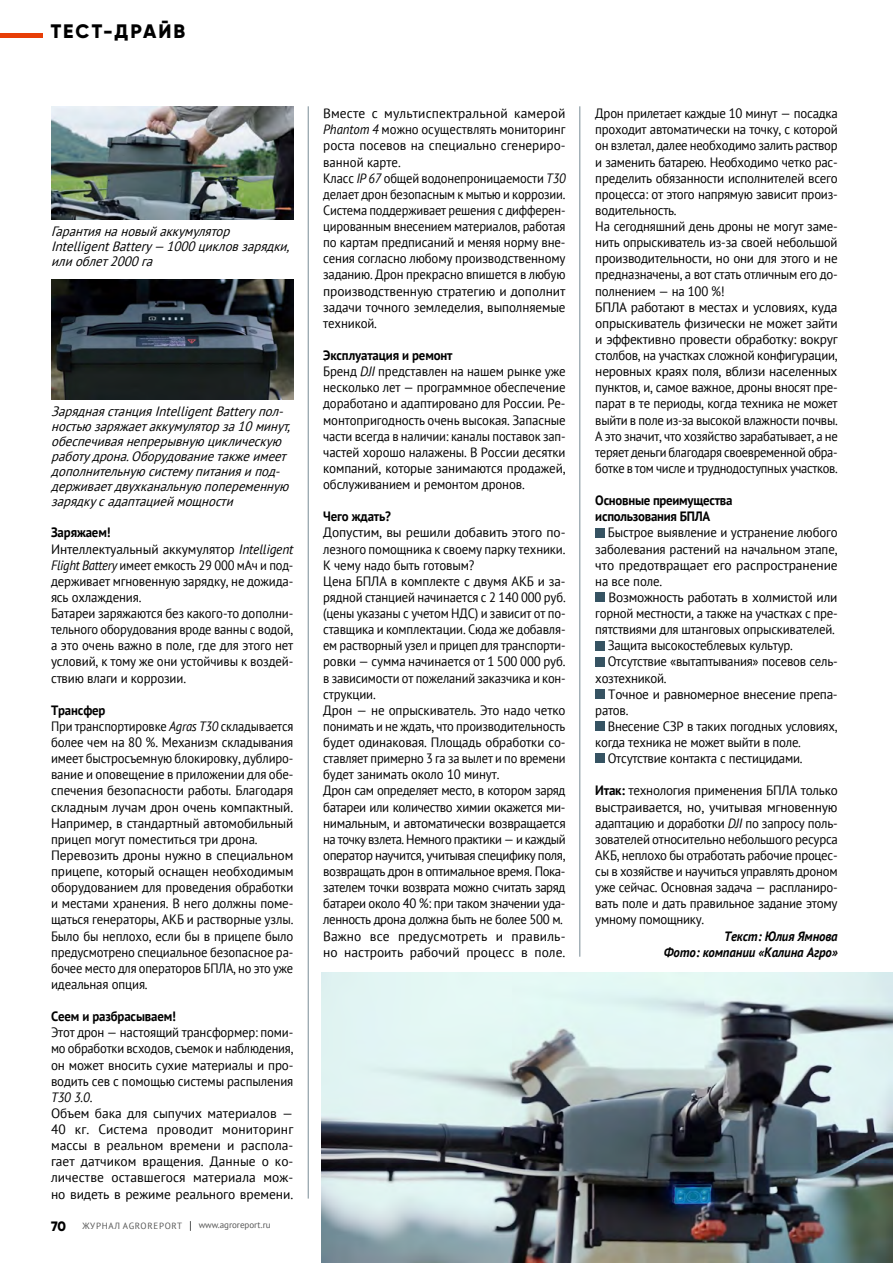
<style>
.page{position:relative;width:893px;height:1263px;background:#fff}
.page>*{position:absolute;margin:0;border:0;box-sizing:border-box;transform-origin:0 0}
.t1{font:800 19.5px "Gilroy";letter-spacing:.105em;color:#000}
.t2{font:800 13.65px "Gilroy";color:#000}
.t3{font:13.5px/16px "PT Sans";letter-spacing:-.015em;color:#000}
.t4{font:13.5px/16px "PT Sans";letter-spacing:-.015em;color:#000;scale:.95 1}
.t5{font:13.5px/16px "PT Sans";letter-spacing:-.015em;color:#000;scale:.93 1}
.t6{font:italic 13.5px/15px "PT Sans";color:#000;scale:.95 1}
.t7{font:700 13.5px/16px "PT Sans";letter-spacing:-.02em;color:#000;scale:.95 1}
.t8{font:italic 700 13.5px/16px "PT Sans";letter-spacing:-.01em;color:#000;text-align:right;scale:.95 1}
.t9{font:9px "PT Sans";color:#565655}
.t10{font:9px "PT Sans";letter-spacing:.08em;color:#565655}
.s1{font-weight:700}
.s2{font-style:italic}
</style>
<div class="page">
<div style="left:0;top:33px;width:43px;height:5px;background:#e73e07"></div>
<div style="left:595px;top:528px;width:10px;height:9px;background:#365362"></div>
<div style="left:595px;top:592px;width:10px;height:10px;background:#365362"></div>
<div style="left:595px;top:641px;width:10px;height:9px;background:#365362"></div>
<div style="left:595px;top:657px;width:10px;height:9px;background:#365362"></div>
<div style="left:595px;top:689px;width:10px;height:10px;background:#365362"></div>
<div style="left:595px;top:721px;width:10px;height:10px;background:#365362"></div>
<div style="left:595px;top:754px;width:10px;height:9px;background:#365362"></div>
<img style="left:51px;top:106px;width:242px;height:113px">
<img style="left:51px;top:280px;width:242px;height:119px">
<img style="left:322px;top:973px;width:571px;height:290px">
<hr style="left:308px;top:106px;width:1px;height:1092px;background:#375362">
<hr style="left:579px;top:106px;width:1px;height:851px;background:#375362">
<h1 class="t1" style="left:51px;top:19px;width:136px">ТЕСТ-ДРАЙВ</h1>
<p class="t6" style="left:51px;top:223px;width:257px">Гарантиянановыйаккумулятор<br>IntelligentBattery—1000цикловзарядки, илиоблет2000га</p>
<p class="t6" style="left:51px;top:404px;width:258px">ЗаряднаястанцияIntelligentBatteryпол&shy;ностью заряжаетаккумуляторза10минут, обеспечиваянепрерывную циклическую работудрона.Оборудованиетакжеимеет дополнительную системупитанияипод&shy;держиваетдвухканальную попеременную зарядкусадаптациеймощности</p>
<p class="t3" style="left:51px;top:524px;width:244px"><span class="s1">Заряжаем!<br></span>Интеллектуальный аккумулятор <span class="s2">Intelligent Flight Battery</span> имеет емкость 29 000 мАч и под&shy;держивает мгновенную зарядку, не дожида&shy;ясь охлаждения.<br>Батареи заряжаются без какого-то дополни&shy;тельного оборудования вроде ванны с водой, а это очень важно в поле, где для этого нет условий, к тому же они устойчивы к воздей&shy;ствию влаги и коррозии.</p>
<p class="t5" style="left:51px;top:702px;width:262px"><span class="s1">Трансфер<br></span>При транспортировке <span class="s2">Agras T30</span> складывается более чем на 80 %. Механизм складывания имеет быстросъемную блокировку, дублиро&shy;вание и оповещение в приложении для обе&shy;спечения безопасности работы. Благодаря складным лучам дрон очень компактный.<br>Например, в стандартный автомобильный прицеп могут поместиться три дрона.<br>Перевозить дроны нужно в специальном прицепе, который оснащен необходимым оборудованием для проведения обработки и местами хранения. В него должны поме&shy;щаться генераторы, АКБ и растворные узлы.<br>Было бы неплохо, если бы в прицепе было предусмотрено специальное безопасное ра&shy;бочее место для операторов БПЛА, но это уже идеальная опция.</p>
<p class="t7" style="left:51px;top:1008px;width:133px">Сеем и разбрасываем!</p>
<p class="t4" style="left:51px;top:1024px;width:257px">Этот дрон — настоящий трансформер: поми&shy;мо обработки всходов, съемок и наблюдения, он может вносить сухие материалы и про&shy;водить сев с помощью системы распыления <span class="s2">Т30 3.0</span>.<br>Объем бака для сыпучих материалов — 40 кг. Система проводит мониторинг массы в реальном времени и распола&shy;гает датчиком вращения. Данные о ко&shy;личестве оставшегося материала мож&shy;но видеть в режиме реального времени.</p>
<p class="t2" style="left:51px;top:1217px;width:16px">70</p>
<p class="t10" style="left:82px;top:1220px;width:101px">ЖУРНАЛ AGROREPORT</p>
<p class="t9" style="left:199px;top:1219px;width:73px">www.agroreport.ru</p>
<p class="t3" style="left:323px;top:105px;width:244px">Вместе с мультиспектральной камерой <span class="s2">Phantom 4</span> можно осуществлять мониторинг роста посевов на специально сгенериро&shy;ванной карте.<br>Класс <span class="s2">IP 67</span> общей водонепроницаемости <span class="s2">T30 </span>делает дрон безопасным к мытью и коррозии.<br>Система поддерживает решения с дифферен&shy;цированным внесением материалов, работая по картам предписаний и меняя норму вне&shy;сения согласно любому производственному заданию. Дрон прекрасно впишется в любую производственную стратегию и дополнит задачи точного земледелия, выполняемые техникой.</p>
<p class="t4" style="left:323px;top:347px;width:257px"><span class="s1">Эксплуатация и ремонт<br></span>Бренд <span class="s2">DJI</span> представлен на нашем рынке уже несколько лет — программное обеспечение доработано и адаптировано для России. Ре&shy;монтопригодность очень высокая. Запасные части всегда в наличии: каналы поставок зап&shy;частей хорошо налажены. В России десятки компаний, которые занимаются продажей, обслуживанием и ремонтом дронов.</p>
<p class="t7" style="left:323px;top:508px;width:73px">Чего ждать?</p>
<p class="t3" style="left:323px;top:524px;width:244px">Допустим, вы решили добавить этого по&shy;лезного помощника к своему парку техники.<br>К чему надо быть готовым?<br>Цена БПЛА в комплекте с двумя АКБ и за&shy;рядной станцией начинается с 2 140 000 руб. (цены указаны с учетом НДС) и зависит от по&shy;ставщика и комплектации. Сюда же добавля&shy;ем растворный узел и прицеп для транспорти&shy;ровки — сумма начинается от 1 500 000 руб. в зависимости от пожеланий заказчика и кон&shy;струкции.<br>Дрон — не опрыскиватель. Это надо четко понимать и не ждать, что производительность будет одинаковая. Площадь обработки со&shy;ставляет примерно 3 га за вылет и по времени будет занимать около 10 минут.<br>Дрон сам определяет место, в котором заряд батареи или количество химии окажется ми&shy;нимальным, и автоматически возвращается на точку взлета. Немного практики — и каждый оператор научится, учитывая специфику поля, возвращать дрон в оптимальное время. Пока&shy;зателем точки возврата можно считать заряд батареи около 40 %: при таком значении уда&shy;ленность дрона должна быть не более 500 м.<br>Важно все предусмотреть и правиль&shy;но настроить рабочий процесс в поле.</p>
<p class="t4" style="left:595px;top:105px;width:257px">Дрон прилетает каждые 10 минут — посадка проходит автоматически на точку, с которой он взлетал, далее необходимо залить раствор и заменить батарею. Необходимо четко рас&shy;пределить обязанности исполнителей всего процесса: от этого напрямую зависит произ&shy;водительность.<br>На сегодняшний день дроны не могут заме&shy;нить опрыскиватель из-за своей небольшой производительности, но они для этого и не предназначены, а вот стать отличным его до&shy;полнением — на 100 %!<br>БПЛА работают в местах и условиях, куда опрыскиватель физически не может зайти и эффективно провести обработку: вокруг столбов, на участках сложной конфигурации, неровных краях поля, вблизи населенных пунктов, и, самое важное, дроны вносят пре&shy;парат в те периоды, когда техника не может выйти в поле из-за высокой влажности почвы.<br>А это значит, что хозяйство зарабатывает, а не теряет деньги благодаря своевременной обра&shy;ботке в том числе и труднодоступных участков.</p>
<p class="t7" style="left:595px;top:492px;width:146px">Основные преимущества использования БПЛА</p>
<p class="t4" style="left:595px;top:524px;width:257px;text-align:justify;text-indent:12px">Быстрое выявление и устранение любого заболевания растений на начальном этапе, что предотвращает его распространение на все поле.</p>
<p class="t3" style="left:608px;top:589px;width:231px">Возможность работать в холмистой или</p>
<p class="t4" style="left:595px;top:605px;width:257px">горной местности, а также на участках с пре-</p>
<p class="t4" style="left:595px;top:621px;width:254px">пятствиями для штанговых опрыскивателей.</p>
<p class="t4" style="left:608px;top:637px;width:196px">Защита высокостеблевых культур.</p>
<p class="t4" style="left:608px;top:653px;width:243px">Отсутствие «вытаптывания» посевов сель-</p>
<p class="t4" style="left:595px;top:669px;width:76px">хозтехникой.</p>
<p class="t3" style="left:608px;top:686px;width:231px">Точное и равномерное внесение препа-</p>
<p class="t4" style="left:595px;top:702px;width:36px">ратов.</p>
<p class="t4" style="left:608px;top:718px;width:243px">Внесение СЗР в таких погодных условиях,</p>
<p class="t4" style="left:595px;top:734px;width:218px">когда техника не может выйти в поле.</p>
<p class="t4" style="left:608px;top:750px;width:206px">Отсутствие контакта с пестицидами.</p>
<p class="t3" style="left:595px;top:782px;width:244px;text-align:justify"><span class="s1">Итак:</span> технология применения БПЛА только выстраивается, но, учитывая мгновенную адаптацию и доработки <span class="s2">DJI</span> по запросу поль&shy;зователей относительно небольшого ресурса АКБ, неплохо бы отработать рабочие процес&shy;сы в хозяйстве и научиться управлять дроном уже сейчас. Основная задача — распланиро&shy;вать поле и дать правильное задание этому умному помощнику.</p>
<p class="t8" style="left:664px;top:927px;width:185px">Текст: Юлия Ямнова<br>Фото: компании «Калина Агро»</p>
</div>
